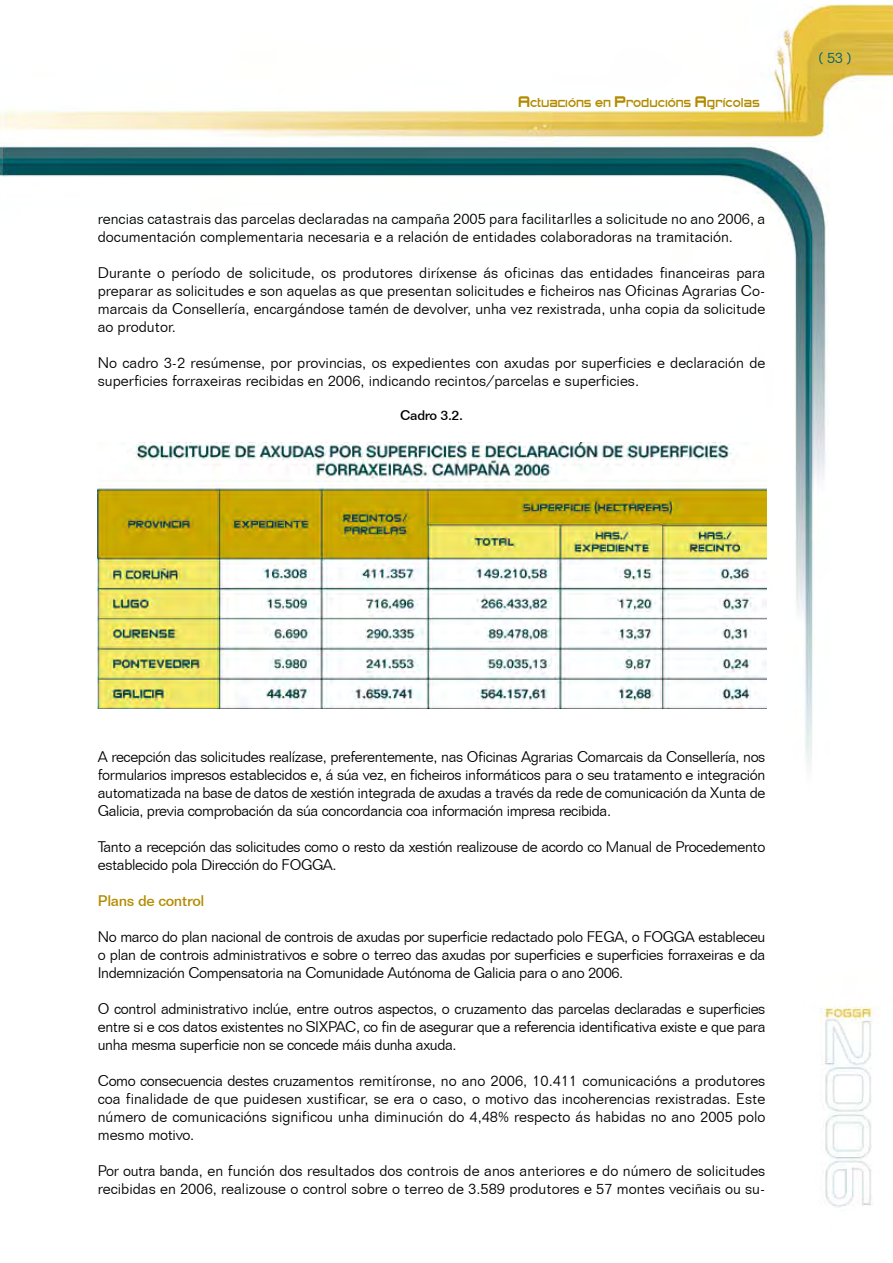
<style>
.page{position:relative;width:893px;height:1263px;background:#fff}
.page>*{position:absolute;margin:0;border:0;box-sizing:border-box;transform-origin:0 0}
.t1{font:300 15px/18px "Folio BT";color:#000;text-align:justify}
.t2{font:300 15px/18px "Folio BT";letter-spacing:-.025em;color:#000}
.t3{font:500 15px "Folio BT";letter-spacing:-.025em;color:#b28b00}
.t4{font:300 15px "Folio BT";color:#00616a}
.t5{font:500 13.5px "Folio BT";letter-spacing:-.025em;color:#000}
.t6{font:12px "Zeroes";color:#b28b00}
.s1{font-size:18px}
</style>
<div class="page">
<img style="left:0;top:4px;width:893px;height:1203px">
<img style="left:98px;top:442px;width:668px;height:266px">
<p class="t6" style="left:518px;top:97px;width:243px"><span class="s1">A</span>CTUACIÓNS EN <span class="s1">P</span>RODUCIÓNS <span class="s1">A</span>GRÍCOLAS</p>
<p class="t1" style="left:98px;top:210px;width:669px">rencias catastrais das parcelas declaradas na campaña 2005 para facilitarlles a solicitude no ano 2006, a documentación complementaria necesaria e a relación de entidades colaboradoras na tramitación.</p>
<p class="t1" style="left:98px;top:264px;width:669px">Durante o período de solicitude, os produtores diríxense ás oficinas das entidades financeiras para preparar as solicitudes e son aquelas as que presentan solicitudes e ficheiros nas Oficinas Agrarias Co&shy;marcais da Consellería, encargándose tamén de devolver, unha vez rexistrada, unha copia da solicitude ao produtor.</p>
<p class="t1" style="left:98px;top:354px;width:669px">No cadro 3-2 resúmense, por provincias, os expedientes con axudas por superficies e declaración de superficies forraxeiras recibidas en 2006, indicando recintos/parcelas e superficies.</p>
<p class="t5" style="left:400px;top:407px;width:64px">Cadro 3.2.</p>
<p class="t4" style="left:818px;top:49px;width:35px">( 53 )</p>
<p class="t1" style="left:98px;top:748px;width:669px">A recepción das solicitudes realízase, preferentemente, nas Oficinas Agrarias Comarcais da Consellería, nos formularios impresos establecidos e, á súa vez, en ficheiros informáticos para o seu tratamento e integración automatizada na base de datos de xestión integrada de axudas a través da rede de comunicación da Xunta de Galicia, previa comprobación da súa concordancia coa información impresa recibida.</p>
<p class="t2" style="left:98px;top:838px;width:669px">Tanto a recepción das solicitudes como o resto da xestión realizouse de acordo co Manual de Procedemento establecido pola Dirección do FOGGA.</p>
<p class="t3" style="left:98px;top:892px;width:108px">Plans de control</p>
<p class="t1" style="left:98px;top:928px;width:669px">No marco do plan nacional de controis de axudas por superficie redactado polo FEGA, o FOGGA estableceu o plan de controis administrativos e sobre o terreo das axudas por superficies e superficies forraxeiras e da Indemnización Compensatoria na Comunidade Autónoma de Galicia para o ano 2006.</p>
<p class="t1" style="left:98px;top:1000px;width:669px">O control administrativo inclúe, entre outros aspectos, o cruzamento das parcelas declaradas e superficies entre si e cos datos existentes no SIXPAC, co fin de asegurar que a referencia identificativa existe e que para unha mesma superficie non se concede máis dunha axuda.</p>
<p class="t1" style="left:98px;top:1072px;width:669px">Como consecuencia destes cruzamentos remitíronse, no ano 2006, 10.411 comunicacións a produtores coa finalidade de que puidesen xustificar, se era o caso, o motivo das incoherencias rexistradas. Este número de comunicacións significou unha diminución do 4,48% respecto ás habidas no ano 2005 polo mesmo motivo.</p>
<p class="t1" style="left:98px;top:1162px;width:669px">Por outra banda, en función dos resultados dos controis de anos anteriores e do número de solicitudes recibidas en 2006, realizouse o control sobre o terreo de 3.589 produtores e 57 montes veciñais ou su-</p>
</div>
